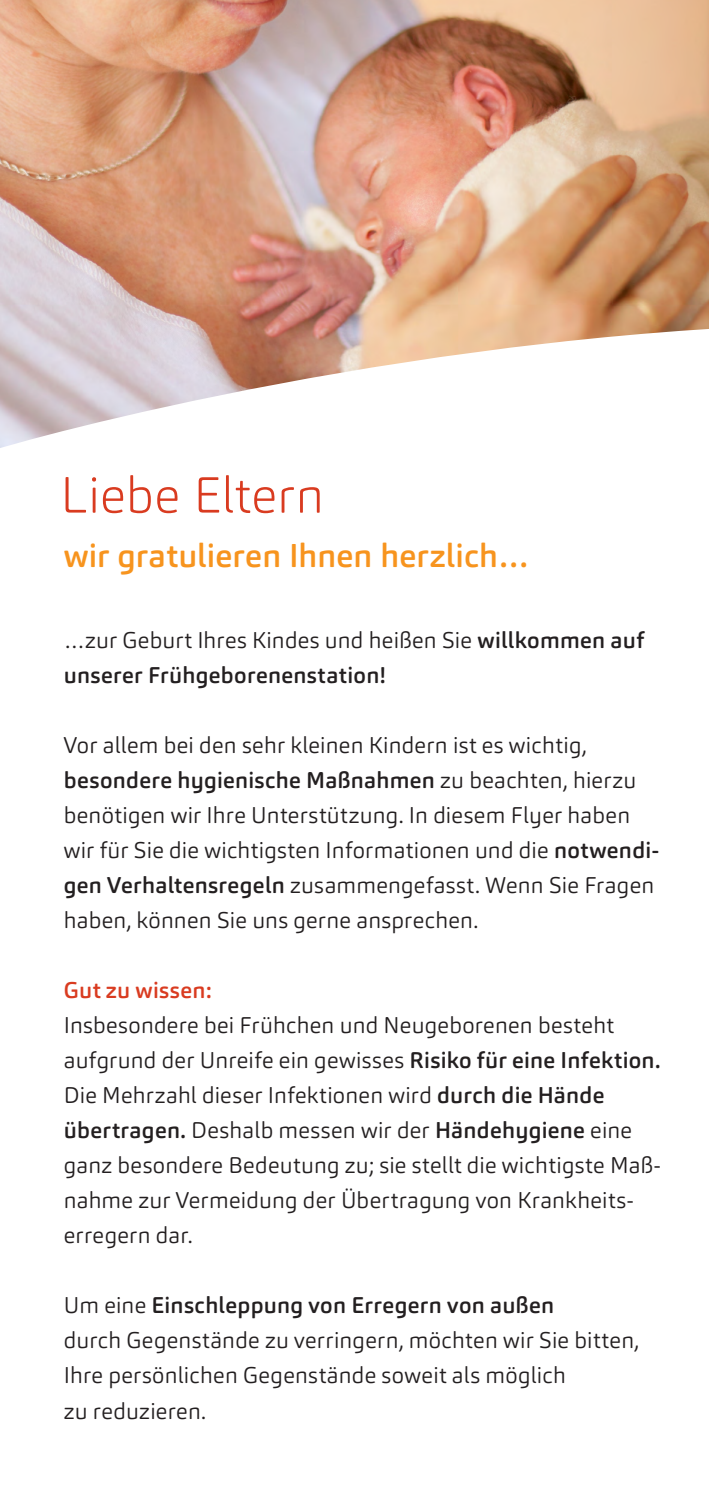
<style>
.page{position:relative;width:709px;height:1489px;background:#fff}
.page>*{position:absolute;margin:0;border:0;box-sizing:border-box;transform-origin:0 0}
.t1{font:200 50px "Carnas";letter-spacing:.015em;color:#d93b20}
.t2{font:500 32.5px "Carnas";letter-spacing:.005em;color:#f7941e}
.t3{font:300 22.5px/35px "Carnas";letter-spacing:.01em;color:#231f20}
.t4{font:500 22.5px/35px "Carnas";letter-spacing:.015em;color:#231f20}
.t5{font:500 22.5px "Carnas";letter-spacing:.015em;color:#d93b20}
.s1{font-weight:300}
.s2{font-weight:500}
</style>
<div class="page">
<img style="left:0;top:0;width:709px;height:323px">
<svg style="left:0;top:323px;width:703px;height:125px"></svg>
<svg style="left:703px;top:282px;width:6px;height:48px"></svg>
<h1 class="t1" style="left:60px;top:463px;width:265px">Liebe Eltern</h1>
<h2 class="t2" style="left:64px;top:534px;width:467px">wir gratulieren Ihnen herzlich…</h2>
<p class="t4" style="left:64px;top:622px;width:581px"><span class="s1">…zur Geburt Ihres Kindes und heißen Sie</span> willkommen auf unserer Frühgeborenenstation!</p>
<p class="t3" style="left:64px;top:727px;width:597px">Vor allem bei den sehr kleinen Kindern ist es wichtig, <span class="s2">besondere hygienische Maßnahmen</span> zu beachten, hierzu benötigen wir Ihre Unterstützung. In diesem Flyer haben wir für Sie die wichtigsten Informationen und die <span class="s2">notwendi&shy;gen Verhaltensregeln</span> zusammengefasst. Wenn Sie Fragen haben, können Sie uns gerne ansprechen.</p>
<p class="t5" style="left:64px;top:975px;width:149px">Gut zu wissen:</p>
<p class="t3" style="left:64px;top:1007px;width:598px">Insbesondere bei Frühchen und Neugeborenen besteht aufgrund der Unreife ein gewisses <span class="s2">Risiko für eine Infektion.<br></span>Die Mehrzahl dieser Infektionen wird <span class="s2">durch die Hände übertragen.</span> Deshalb messen wir der <span class="s2">Händehygiene</span> eine ganz besondere Bedeutung zu; sie stellt die wichtigste Maß&shy;nahme zur Vermeidung der Übertragung von Krankheits&shy;erregern dar.</p>
<p class="t3" style="left:64px;top:1287px;width:577px">Um eine <span class="s2">Einschleppung von Erregern von außen<br></span>durch Gegenstände zu verringern, möchten wir Sie bitten, Ihre persönlichen Gegenstände soweit als möglich<br>zu reduzieren.</p>
</div>
